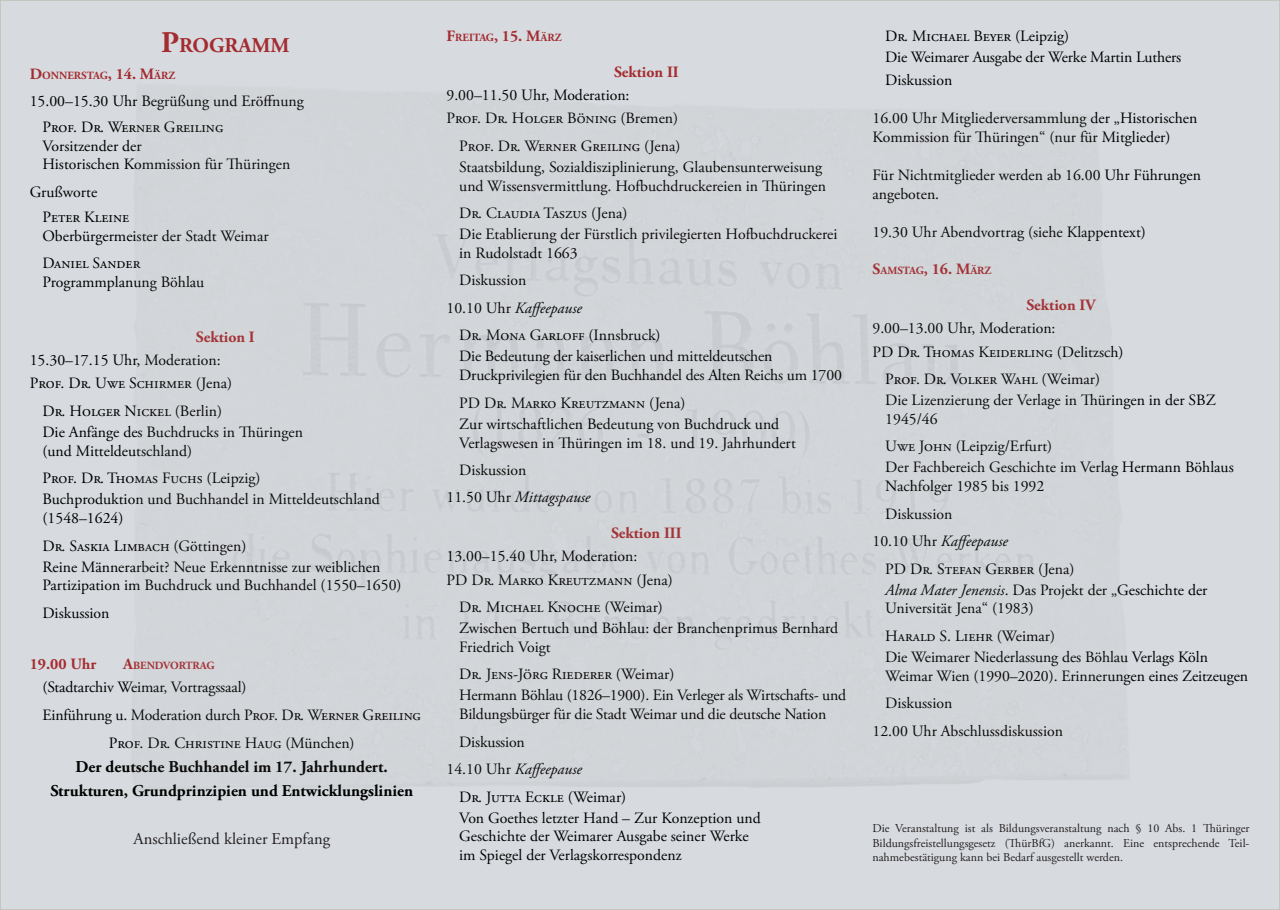
<style>
.page{position:relative;width:1280px;height:910px;background:#d7dbdf}
.page>*{position:absolute;margin:0;border:0;box-sizing:border-box;transform-origin:0 0}
.t1{font:700 21px "Adobe Garamond Pro";color:#a42c31}
.t2{font:700 16.5px/24px "Adobe Garamond Pro";color:#000;text-align:center}
.t3{font:16.5px "Adobe Garamond Pro";letter-spacing:-.005em;color:#231f20}
.t4{font:15.75px/21px "Adobe Garamond Pro";color:#000}
.t5{font:15.75px/18.9px "Adobe Garamond Pro";letter-spacing:-.02em;color:#000}
.t6{font:italic 15.75px "Adobe Garamond Pro";color:#000}
.t7{font:700 15.75px "Adobe Garamond Pro";color:#a42c31}
.t8{font:12px/14.4px "Adobe Garamond Pro";letter-spacing:-.01em;color:#231f20;text-align:justify}
.t9{font:700 10.95px "Adobe Garamond Pro";color:#a42c31}
.s1{font-size:30px}
.s2{font-size:15.75px}
.s3{font-style:normal}
.s4{font-style:italic}
</style>
<div class="page">
<h1 class="t1" style="left:161px;top:33px;width:111px"><span class="s1">P</span>ROGRAMM</h1>
<p class="t9" style="left:30px;top:69px;width:147px"><span class="s2">D</span>ONNERSTAG<span class="s2">, 14. M</span>ÄRZ</p>
<p class="t4" style="left:43px;top:89px;width:263px;line-height:25.3px;text-indent:-13px">15.00–15.30 Uhr Begrüßung und Eröffnung<br>Prof. Dr. Werner Greiling</p>
<p class="t5" style="left:43px;top:137px;width:249px">Vorsitzender der<br>Historischen Kommission für Thüringen</p>
<p class="t4" style="left:43px;top:180px;width:88px;line-height:25.3px;text-indent:-13px">Grußworte<br>Peter Kleine</p>
<p class="t4" style="left:43px;top:223px;width:228px;line-height:27.5px">Oberbürgermeister der Stadt Weimar<br>Daniel Sander</p>
<p class="t4" style="left:43px;top:272px;width:163px">Programmplanung Böhlau</p>
<p class="t7" style="left:196px;top:328px;width:60px">Sektion I</p>
<p class="t4" style="left:30px;top:349px;width:204px;line-height:23.1px">15.30–17.15 Uhr, Moderation:<br>Prof. Dr. Uwe Schirmer (Jena)</p>
<p class="t4" style="left:43px;top:401px;width:262px">Dr. Holger Nickel (Berlin)<br>Die Anfänge des Buchdrucks in Thüringen</p>
<p class="t4" style="left:43px;top:438px;width:220px;line-height:27.5px">(und Mitteldeutschland)<br>Prof. Dr. Thomas Fuchs (Leipzig)</p>
<p class="t4" style="left:43px;top:490px;width:339px;line-height:18.9px">Buchproduktion und Buchhandel in Mitteldeutschland (1548–1624)</p>
<p class="t4" style="left:43px;top:536px;width:339px">Dr. Saskia Limbach (Göttingen)<br>Reine Männerarbeit? Neue Erkenntnisse zur weiblichen</p>
<p class="t4" style="left:43px;top:572px;width:361px;line-height:27.5px">Partizipation im Buchdruck und Buchhandel (1550–1650)<br>Diskussion</p>
<p class="t7" style="left:30px;top:655px;width:68px">19.00 Uhr</p>
<p class="t9" style="left:123px;top:659px;width:93px"><span class="s2">A</span>BENDVORTRAG</p>
<p class="t4" style="left:43px;top:677px;width:205px">(Stadtarchiv Weimar, Vortragssaal)</p>
<p class="t4" style="left:43px;top:705px;width:380px">Einführung u. Moderation durch Prof. Dr. Werner Greiling</p>
<p class="t4" style="left:109px;top:733px;width:247px">Prof. Dr. Christine Haug (München)</p>
<p class="t2" style="left:50px;top:755px;width:364px">Der deutsche Buchhandel im 17. Jahrhundert.<br>Strukturen, Grundprinzipien und Entwicklungslinien</p>
<p class="t3" style="left:133px;top:829px;width:198px">Anschließend kleiner Empfang</p>
<p class="t9" style="left:446px;top:31px;width:116px"><span class="s2">F</span>REITAG<span class="s2">, 15. M</span>ÄRZ</p>
<p class="t7" style="left:614px;top:63px;width:66px">Sektion II</p>
<p class="t4" style="left:446px;top:84px;width:233px;line-height:23.1px">9.00–11.50 Uhr, Moderation:<br>Prof. Dr. Holger Böning (Bremen)</p>
<p class="t4" style="left:459px;top:136px;width:365px">Prof. Dr. Werner Greiling (Jena)<br>Staatsbildung, Sozialdisziplinierung, Glaubensunterweisung</p>
<p class="t4" style="left:459px;top:173px;width:368px;line-height:27.5px">und Wissensvermittlung. Hofbuchdruckereien in Thüringen<br>Dr. Claudia Taszus (Jena)</p>
<p class="t4" style="left:459px;top:225px;width:380px;line-height:18.9px">Die Etablierung der Fürstlich privilegierten Hofbuchdruckerei in Rudolstadt 1663</p>
<p class="t4" style="left:459px;top:271px;width:69px">Diskussion</p>
<p class="t6" style="left:446px;top:298px;width:137px"><span class="s3">10.10 Uhr</span> Kaffeepause</p>
<p class="t4" style="left:459px;top:325px;width:203px">Dr. Mona Garloff (Innsbruck)</p>
<p class="t4" style="left:459px;top:347px;width:384px;line-height:18.9px">Die Bedeutung der kaiserlichen und mitteldeutschen<br>Druckprivilegien für den Buchhandel des Alten Reichs um 1700</p>
<p class="t4" style="left:459px;top:393px;width:322px">PD Dr. Marko Kreutzmann (Jena)<br>Zur wirtschaftlichen Bedeutung von Buchdruck und</p>
<p class="t4" style="left:459px;top:433px;width:338px">Verlagswesen in Thüringen im 18. und 19. Jahrhundert</p>
<p class="t4" style="left:459px;top:460px;width:69px">Diskussion</p>
<p class="t6" style="left:446px;top:488px;width:145px"><span class="s3">11.50 Uhr</span> Mittagspause</p>
<p class="t7" style="left:611px;top:524px;width:72px">Sektion III</p>
<p class="t4" style="left:446px;top:545px;width:228px;line-height:23.1px">13.00–15.40 Uhr, Moderation:<br>PD Dr. Marko Kreutzmann (Jena)</p>
<p class="t4" style="left:459px;top:597px;width:380px">Dr. Michael Knoche (Weimar)<br>Zwischen Bertuch und Böhlau: der Branchenprimus Bernhard</p>
<p class="t4" style="left:459px;top:634px;width:217px;line-height:27.5px">Friedrich Voigt<br>Dr. Jens-Jörg Riederer (Weimar)</p>
<p class="t5" style="left:459px;top:686px;width:388px">Hermann Böhlau (1826–1900). Ein Verleger als Wirtschafts- und<br>Bildungsbürger für die Stadt Weimar und die deutsche Nation</p>
<p class="t4" style="left:459px;top:732px;width:67px">Diskussion</p>
<p class="t6" style="left:446px;top:760px;width:137px"><span class="s3">14.10 Uhr</span> Kaffeepause</p>
<p class="t4" style="left:459px;top:786px;width:168px">Dr. Jutta Eckle (Weimar)</p>
<p class="t5" style="left:459px;top:809px;width:303px">Von Goethes letzter Hand – Zur Konzeption und<br>Geschichte der Weimarer Ausgabe seiner Werke im Spiegel der Verlagskorrespondenz</p>
<p class="t4" style="left:885px;top:26px;width:298px">Dr. Michael Beyer (Leipzig)<br>Die Weimarer Ausgabe der Werke Martin Luthers</p>
<p class="t4" style="left:885px;top:70px;width:69px">Diskussion</p>
<p class="t4" style="left:872px;top:109px;width:326px;line-height:18.9px">16.00 Uhr Mitgliederversammlung der „Historischen<br>Kommission für Thüringen“ (nur für Mitglieder)</p>
<p class="t4" style="left:872px;top:166px;width:330px;line-height:18.9px">Für Nichtmitglieder werden ab 16.00 Uhr Führungen angeboten.</p>
<p class="t4" style="left:872px;top:222px;width:275px">19.30 Uhr Abendvortrag (siehe Klappentext)</p>
<p class="t9" style="left:872px;top:265px;width:120px"><span class="s2">S</span>AMSTAG<span class="s2">, 16. M</span>ÄRZ</p>
<p class="t7" style="left:1026px;top:296px;width:70px">Sektion IV</p>
<p class="t4" style="left:872px;top:317px;width:253px;line-height:23.1px">9.00–13.00 Uhr, Moderation:<br>PD Dr. Thomas Keiderling (Delitzsch)</p>
<p class="t4" style="left:885px;top:369px;width:332px">Prof. Dr. Volker Wahl (Weimar)<br>Die Lizenzierung der Verlage in Thüringen in der SBZ</p>
<p class="t4" style="left:885px;top:406px;width:168px;line-height:27.5px">1945/46<br>Uwe John (Leipzig/Erfurt)</p>
<p class="t4" style="left:885px;top:458px;width:350px;line-height:18.9px">Der Fachbereich Geschichte im Verlag Hermann Böhlaus<br>Nachfolger 1985 bis 1992</p>
<p class="t4" style="left:885px;top:504px;width:69px">Diskussion</p>
<p class="t6" style="left:872px;top:532px;width:137px"><span class="s3">10.10 Uhr</span> Kaffeepause</p>
<p class="t4" style="left:885px;top:559px;width:191px">PD Dr. Stefan Gerber (Jena)</p>
<p class="t4" style="left:885px;top:581px;width:324px;line-height:18.9px"><span class="s4">Alma Mater Jenensis</span>. Das Projekt der „Geschichte der<br>Universität Jena“ (1983)</p>
<p class="t4" style="left:885px;top:626px;width:324px">Harald S. Liehr (Weimar)<br>Die Weimarer Niederlassung des Böhlau Verlags Köln</p>
<p class="t4" style="left:885px;top:666px;width:364px">Weimar Wien (1990–2020). Erinnerungen eines Zeitzeugen</p>
<p class="t4" style="left:885px;top:693px;width:69px">Diskussion</p>
<p class="t4" style="left:872px;top:721px;width:192px">12.00 Uhr Abschlussdiskussion</p>
<p class="t8" style="left:872px;top:822px;width:378px">Die Veranstaltung ist als Bildungsveranstaltung nach § 10 Abs. 1 Thüringer Bildungsfreistellungsgesetz (ThürBfG) anerkannt. Eine entsprechende Teil&shy;nahmebestätigung kann bei Bedarf ausgestellt werden.</p>
</div>
